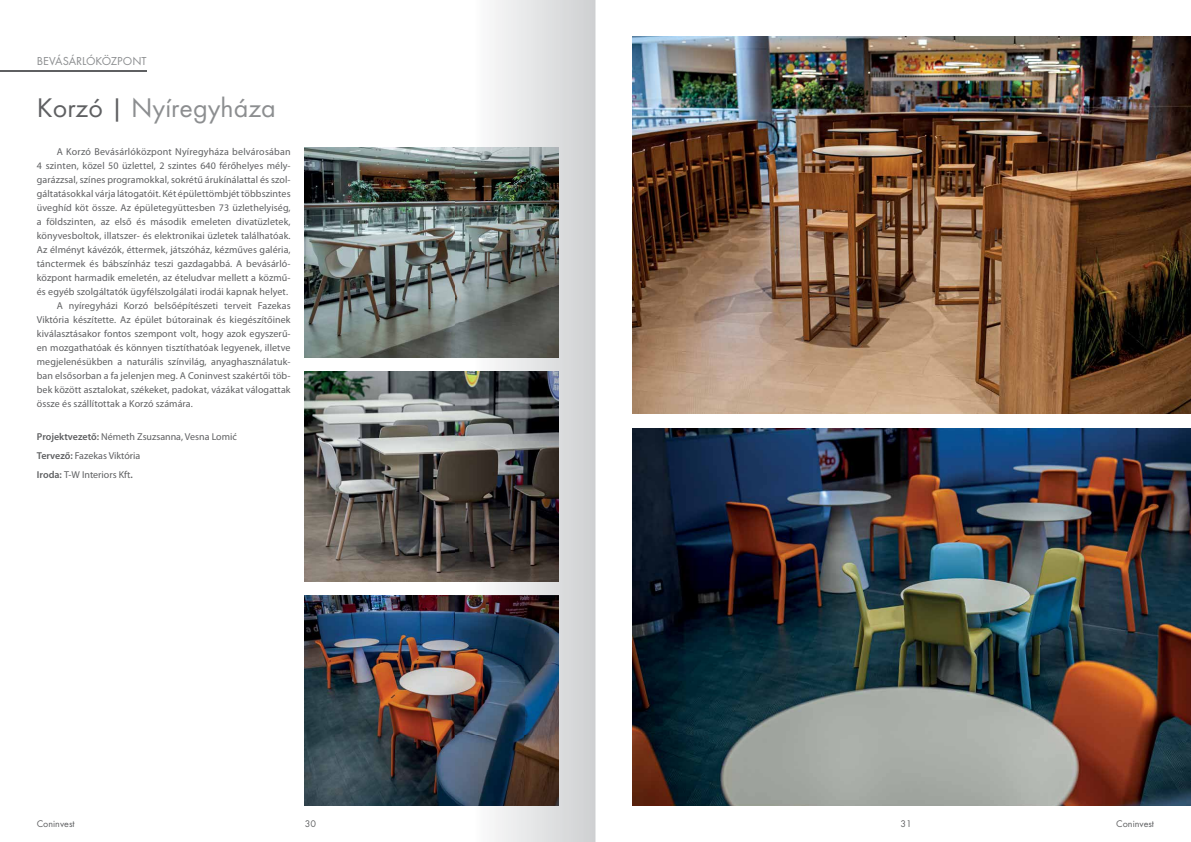
<style>
.page{position:relative;width:1191px;height:842px;background:#fff}
.page>*{position:absolute;margin:0;border:0;box-sizing:border-box;transform-origin:0 0}
.t1{font:28px "Futura PFL";color:#8c8e90}
.t2{font:12px "Futura PFL";letter-spacing:-.005em;color:#8c8e90}
.t3{font:10px/19px "Myriad Pro";letter-spacing:.01em;color:#5f6062}
.t4{font:10px "Futura PFL";color:#5f6062}
.s1{color:#5f6062}
.s2{font-weight:600}
</style>
<div class="page">
<img style="left:305px;top:147px;width:150px;height:210px">
<img style="left:305px;top:595px;width:150px;height:210px">
<img style="left:305px;top:371px;width:150px;height:210px">
<hr style="left:0;top:70px;width:147px;height:1px;background:#5f6062">
<img style="left:455px;top:0;width:140px;height:842px">
<img style="left:632px;top:37px;width:559px;height:377px">
<img style="left:632px;top:428px;width:559px;height:377px">
<p class="t2" style="left:37px;top:55px;width:111px">BEVÁSÁRLÓKÖZPONT</p>
<h1 class="t1" style="left:37px;top:91px;width:241px"><span class="s1">Korzó |</span> Nyíregyháza</h1>
<p class="t3" style="left:57px;top:142px;width:235px">A Korzó Bevásárlóközpont Nyíregyháza belvárosában</p>
<p class="t3" style="left:37px;top:156px;width:255px">4 szinten, közel 50 üzlettel, 2 szintes 640 férőhelyes mély-</p>
<p class="t3" style="left:37px;top:170px;width:255px">garázzsal, színes programokkal, sokrétű árukínálattal és szol-</p>
<p class="t3" style="left:37px;top:184px;width:255px">gáltatásokkal várja látogatóit. Két épülettömbjét többszintes</p>
<p class="t3" style="left:37px;top:198px;width:255px">üveghíd köt össze. Az épületegyüttesben 73 üzlethelyiség,</p>
<p class="t3" style="left:37px;top:212px;width:255px">a földszinten, az első és második emeleten divatüzletek,</p>
<p class="t3" style="left:37px;top:226px;width:255px">könyvesboltok, illatszer- és elektronikai üzletek találhatóak.</p>
<p class="t3" style="left:37px;top:240px;width:255px">Az élményt kávézók, éttermek, játszóház, kézműves galéria,</p>
<p class="t3" style="left:37px;top:254px;width:255px">tánctermek és bábszínház teszi gazdagabbá. A bevásárló-</p>
<p class="t3" style="left:37px;top:268px;width:255px">központ harmadik emeletén, az ételudvar mellett a közmű-</p>
<p class="t3" style="left:37px;top:282px;width:253px">és egyéb szolgáltatók ügyfélszolgálati irodái kapnak helyet.</p>
<p class="t3" style="left:57px;top:296px;width:235px">A nyíregyházi Korzó belsőépítészeti terveit Fazekas</p>
<p class="t3" style="left:37px;top:310px;width:255px">Viktória készítette. Az épület bútorainak és kiegészítőinek</p>
<p class="t3" style="left:37px;top:324px;width:255px">kiválasztásakor fontos szempont volt, hogy azok egyszerű-</p>
<p class="t3" style="left:37px;top:338px;width:255px">en mozgathatóak és könnyen tisztíthatóak legyenek, illetve</p>
<p class="t3" style="left:37px;top:352px;width:255px">megjelenésükben a naturális színvilág, anyaghasználatuk-</p>
<p class="t3" style="left:37px;top:366px;width:255px">ban elsősorban a fa jelenjen meg. A Coninvest szakértői töb-</p>
<p class="t3" style="left:37px;top:380px;width:255px">bek között asztalokat, székeket, padokat, vázákat válogattak</p>
<p class="t3" style="left:37px;top:394px;width:158px">össze és szállítottak a Korzó számára.</p>
<p class="t3" style="left:37px;top:427px;width:201px"><span class="s2">Projektvezető:</span> Németh Zsuzsanna, Vesna Lomić<br><span class="s2">Tervező:</span> Fazekas Viktória<br><span class="s2">Iroda:</span> T-W Interiors Kft<span class="s2">.</span></p>
<p class="t4" style="left:37px;top:818px;width:39px">Coninvest</p>
<p class="t4" style="left:305px;top:818px;width:13px">30</p>
<p class="t4" style="left:900px;top:818px;width:13px">31</p>
<p class="t4" style="left:1116px;top:818px;width:39px">Coninvest</p>
</div>
